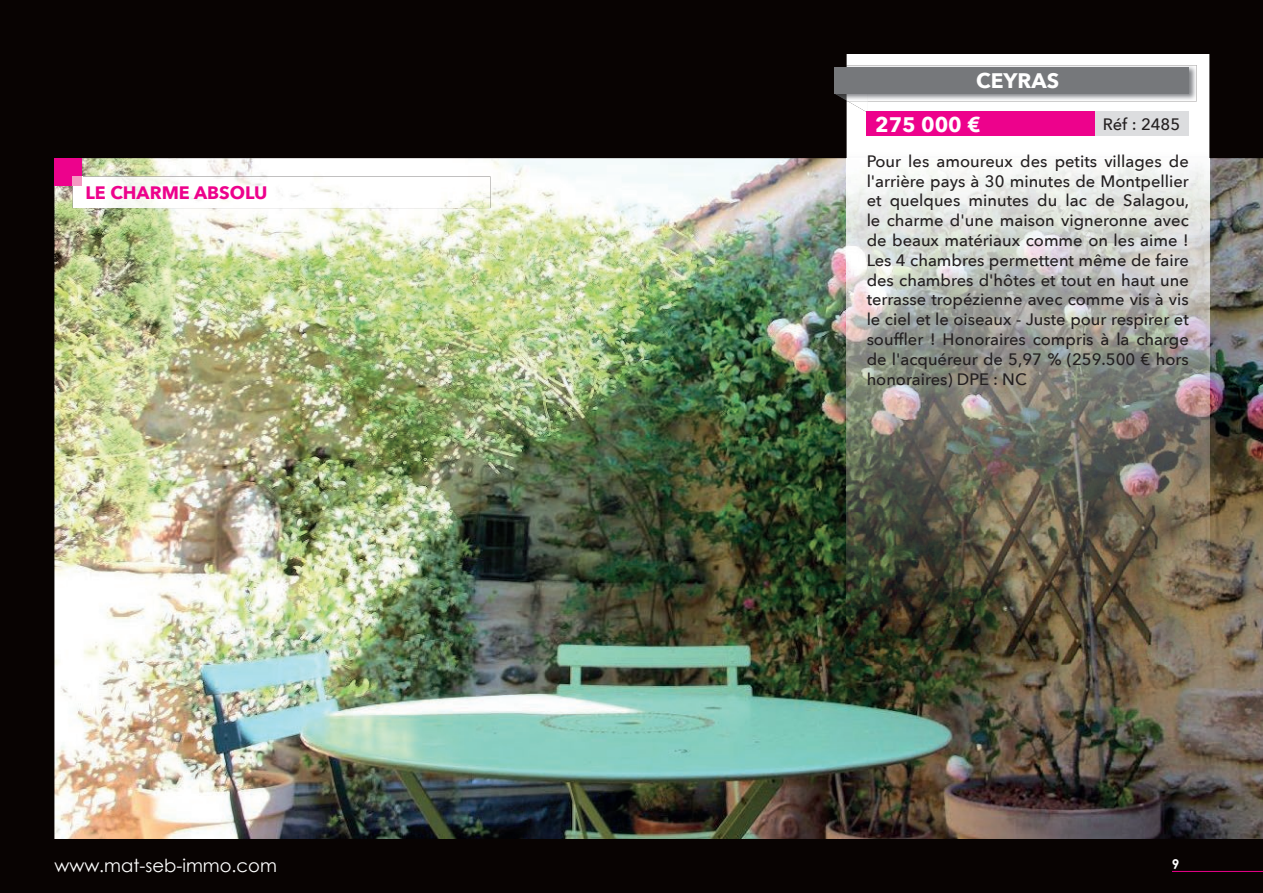
<style>
.page{position:relative;width:1263px;height:893px;background:#080302}
.page>*{position:absolute;margin:0;border:0;box-sizing:border-box;transform-origin:0 0}
.t1{font:700 21px "Avenir Next";color:#fff}
.t2{font:18px "Century Gothic";color:#fff}
.t3{font:700 18px "Avenir Next";color:#ed028c}
.t4{font:500 16.5px/19.8px "Avenir Next";color:#231f20;text-align:justify}
.t5{font:700 13.5px "Century Gothic";color:#fff}
</style>
<div class="page">
<hr style="left:1172px;top:871px;width:91px;height:1px;background:#ed028c">
<img style="left:54px;top:158px;width:1209px;height:681px">
<img style="left:847px;top:158px;width:362px;height:506px">
<div style="left:846px;top:54px;width:363px;height:104px;background:#fff"></div>
<div style="left:867px;top:112px;width:229px;height:24px;background:#ed028c"></div>
<img style="left:846px;top:65px;width:351px;height:36px">
<img style="left:834px;top:93px;width:13px;height:8px">
<img style="left:847px;top:93px;width:21px;height:8px">
<div style="left:834px;top:67px;width:355px;height:26px;background:#76787b"></div>
<div style="left:1095px;top:112px;width:94px;height:24px;background:#dcdddf"></div>
<div style="left:54px;top:158px;width:28px;height:28px;background:#ed028c"></div>
<img style="left:73px;top:176px;width:417px;height:32px">
<div style="left:73px;top:176px;width:9px;height:10px;background:#f499c2"></div>
<p class="t3" style="left:85px;top:177px;width:183px">LE CHARME ABSOLU</p>
<p class="t1" style="left:976px;top:62px;width:85px">CEYRAS</p>
<p class="t1" style="left:875px;top:106px;width:107px">275 000 €</p>
<p class="t4" style="left:1103px;top:113px;width:79px">Réf : 2485</p>
<p class="t4" style="left:867px;top:151px;width:324px">Pour les amoureux des petits villages de l'arrière pays à 30 minutes de Montpellier et quelques minutes du lac de Salagou, le charme d'une maison vigneronne avec de beaux matériaux comme on les aime !<br>Les 4 chambres permettent même de faire des chambres d'hôtes et tout en haut une terrasse tropézienne avec comme vis à vis le ciel et le oiseaux - Juste pour respirer et souffler ! Honoraires compris à la charge de l'acquéreur de 5,97 % (259.500 € hors honoraires) DPE : NC</p>
<p class="t2" style="left:54px;top:854px;width:224px">www.mat-seb-immo.com</p>
<p class="t5" style="left:1172px;top:855px;width:9px">9</p>
</div>
